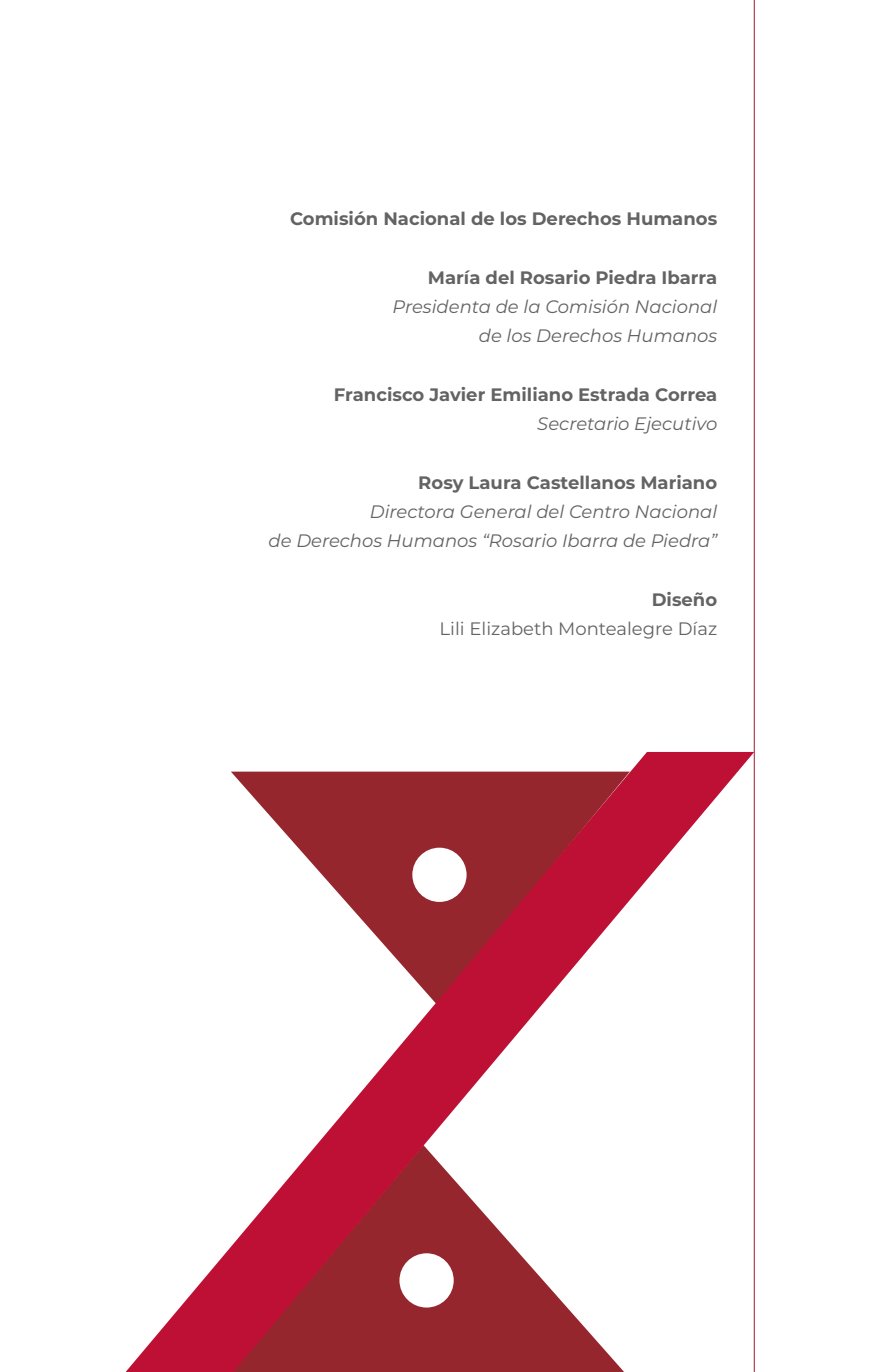
<style>
.page{position:relative;width:893px;height:1372px;background:#fff}
.page>*{position:absolute;margin:0;border:0;box-sizing:border-box;transform-origin:0 0}
.t1{font:italic 18px/29.2px "Montserrat";color:#646363;text-align:right}
.t2{font:700 18px "Montserrat";color:#646363}
.t3{font:18px "Montserrat";color:#646363}
</style>
<div class="page">
<svg style="left:126px;top:752px;width:628px;height:619px"></svg>
<hr style="left:754px;top:0;width:1px;height:1371px;background:#9e1b32">
<p class="t2" style="left:290px;top:206px;width:429px">Comisión Nacional de los Derechos Humanos</p>
<p class="t2" style="left:428px;top:264px;width:291px">María del Rosario Piedra Ibarra</p>
<p class="t1" style="left:393px;top:291px;width:326px">Presidenta de la Comisión Nacional de los Derechos Humanos</p>
<p class="t2" style="left:334px;top:381px;width:385px">Francisco Javier Emiliano Estrada Correa</p>
<p class="t1" style="left:537px;top:408px;width:182px">Secretario Ejecutivo</p>
<p class="t2" style="left:418px;top:469px;width:300px">Rosy Laura Castellanos Mariano</p>
<p class="t1" style="left:269px;top:496px;width:450px">Directora General del Centro Nacional<br>de Derechos Humanos “Rosario Ibarra de Piedra”</p>
<p class="t2" style="left:652px;top:586px;width:67px">Diseño</p>
<p class="t3" style="left:440px;top:616px;width:279px">Lili Elizabeth Montealegre Díaz</p>
</div>
